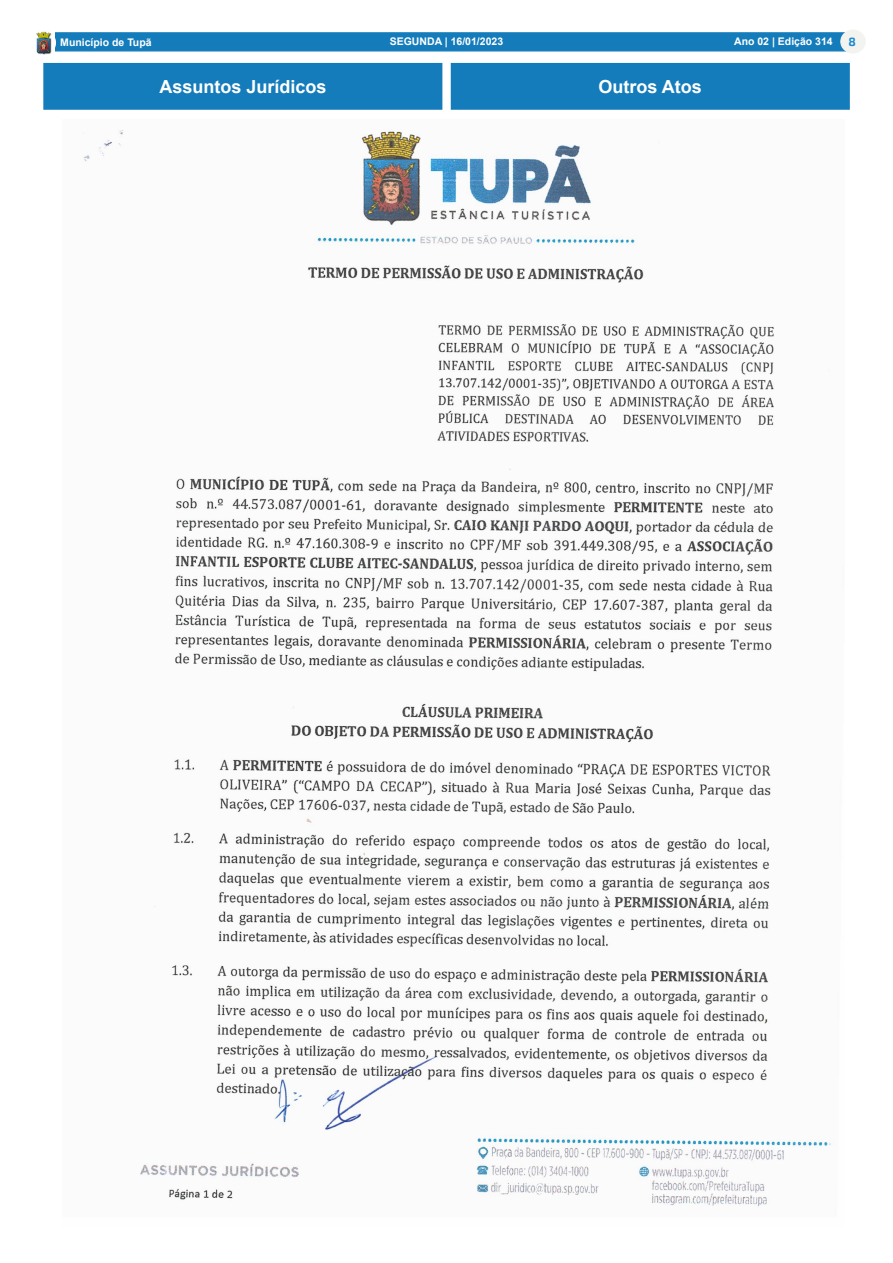
<style>
.page{position:relative;width:893px;height:1263px;background:#fff}
.page>*{position:absolute;margin:0;border:0;box-sizing:border-box;transform-origin:0 0}
.t1{font:700 18px "Arial";color:#fff}
.t2{font:700 12px "Exo 2.0";color:#1989d1}
.t3{font:700 10.5px "Arial";color:#fff}
</style>
<div class="page">
<div style="left:53px;top:32px;width:796px;height:20px;background:#147cbb;border:1px solid #147cbb"></div>
<div style="left:31px;top:30px;width:25px;height:25px;border:1px solid #fff;border-radius:50%"></div>
<img style="left:33px;top:30px;width:21px;height:25px">
<div style="left:841px;top:30px;width:24px;height:23px;background:#f3f4ef;border-radius:50%"></div>
<div style="left:840px;top:30px;width:26px;height:24px;border:1px solid #f3f4ef;border-radius:50%"></div>
<div style="left:44px;top:63px;width:398px;height:46px;background:#147cbb"></div>
<div style="left:43px;top:63px;width:399px;height:47px;border:1px solid #147cbb"></div>
<div style="left:451px;top:63px;width:398px;height:46px;background:#147cbb"></div>
<div style="left:451px;top:63px;width:399px;height:47px;border:1px solid #147cbb"></div>
<img style="left:83px;top:129px;width:751px;height:1078px">
<p class="t3" style="left:60px;top:35px;width:93px">Município de Tupã</p>
<p class="t3" style="left:390px;top:34px;width:115px">SEGUNDA | 16/01/2023</p>
<p class="t3" style="left:734px;top:34px;width:100px">Ano 02 | Edição 314</p>
<p class="t2" style="left:849px;top:35px;width:9px">8</p>
<p class="t1" style="left:159px;top:74px;width:169px">Assuntos Jurídicos</p>
<p class="t1" style="left:599px;top:74px;width:105px">Outros Atos</p>
</div>
